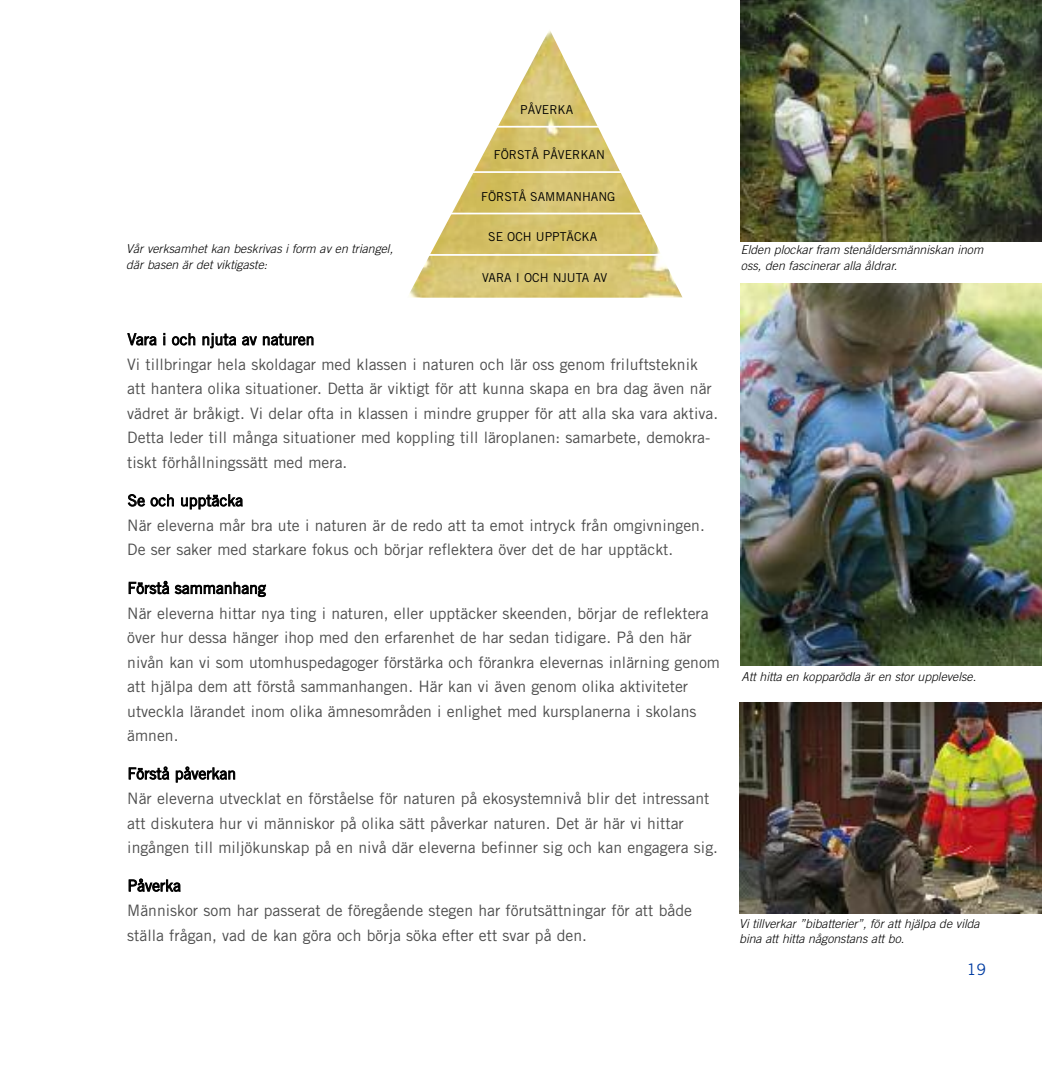
<style>
.page{position:relative;width:1042px;height:1092px;background:#fff}
.page>*{position:absolute;margin:0;border:0;box-sizing:border-box;transform-origin:0 0}
.t1{font:15.75px/24.5px "Trade Gothic";color:#4d4d4d}
.t2{font:15.75px "Trade Gothic";color:#000}
.t3{font:15.75px "Trade Gothic";color:#003ca2}
.t4{font:italic 300 12.25px/15.8px "Trade Gothic";color:#000}
.t5{font:12.25px "Trade Gothic";color:#000}
</style>
<div class="page">
<img style="left:409px;top:30px;width:273px;height:267px">
<img style="left:741px;top:0;width:301px;height:242px">
<img style="left:739px;top:702px;width:303px;height:211px">
<img style="left:741px;top:283px;width:301px;height:382px">
<hr style="left:423px;top:254px;width:243px;height:2px;background:#fff">
<hr style="left:424px;top:213px;width:243px;height:1px;background:#fff">
<hr style="left:432px;top:171px;width:243px;height:2px;background:#fff">
<hr style="left:435px;top:126px;width:242px;height:2px;background:#fff">
<p class="t4" style="left:126px;top:242px;width:268px">Vår verksamhet kan beskrivas i form av en triangel, där basen är det viktigaste:</p>
<p class="t5" style="left:520px;top:105px;width:55px">PÅVERKA</p>
<p class="t5" style="left:494px;top:150px;width:112px">FÖRSTÅ PÅVERKAN</p>
<p class="t5" style="left:481px;top:192px;width:136px">FÖRSTÅ SAMMANHANG</p>
<p class="t5" style="left:488px;top:232px;width:110px">SE OCH UPPTÄCKA</p>
<p class="t5" style="left:482px;top:273px;width:126px">VARA I OCH NJUTA AV</p>
<p class="t2" style="left:128px;top:333px;width:188px">Vara i och njuta av naturen</p>
<p class="t1" style="left:127px;top:353px;width:592px">Vi tillbringar hela skoldagar med klassen i naturen och lär oss genom friluftsteknik att hantera olika situationer. Detta är viktigt för att kunna skapa en bra dag även när vädret är bråkigt. Vi delar ofta in klassen i mindre grupper för att alla ska vara aktiva.<br>Detta leder till många situationer med koppling till läroplanen: samarbete, demokra&shy;tiskt förhållningssätt med mera.</p>
<p class="t2" style="left:128px;top:494px;width:117px">Se och upptäcka</p>
<p class="t1" style="left:127px;top:514px;width:579px">När eleverna mår bra ute i naturen är de redo att ta emot intryck från omgivningen.<br>De ser saker med starkare fokus och börjar reflektera över det de har upptäckt.</p>
<p class="t2" style="left:128px;top:582px;width:140px">Förstå sammanhang</p>
<p class="t1" style="left:127px;top:602px;width:594px">När eleverna hittar nya ting i naturen, eller upptäcker skeenden, börjar de reflektera över hur dessa hänger ihop med den erfarenhet de har sedan tidigare. På den här nivån kan vi som utomhuspedagoger förstärka och förankra elevernas inlärning genom att hjälpa dem att förstå sammanhangen. Här kan vi även genom olika aktiviteter utveckla lärandet inom olika ämnesområden i enlighet med kursplanerna i skolans ämnen.</p>
<p class="t2" style="left:128px;top:767px;width:110px">Förstå påverkan</p>
<p class="t1" style="left:127px;top:787px;width:592px">När eleverna utvecklat en förståelse för naturen på ekosystemnivå blir det intressant att diskutera hur vi människor på olika sätt påverkar naturen. Det är här vi hittar ingången till miljökunskap på en nivå där eleverna befinner sig och kan engagera sig.</p>
<p class="t2" style="left:128px;top:879px;width:55px">Påverka</p>
<p class="t1" style="left:127px;top:899px;width:566px">Människor som har passerat de föregående stegen har förutsättningar för att både ställa frågan, vad de kan göra och börja söka efter ett svar på den.</p>
<p class="t4" style="left:741px;top:243px;width:244px">Elden plockar fram stenåldersmänniskan inom oss, den fascinerar alla åldrar.</p>
<p class="t4" style="left:741px;top:669px;width:236px">Att hitta en kopparödla är en stor upplevelse.</p>
<p class="t4" style="left:739px;top:916px;width:242px">Vi tillverkar ”bibatterier”, för att hjälpa de vilda bina att hitta någonstans att bo.</p>
<p class="t3" style="left:966px;top:963px;width:21px">19</p>
</div>
